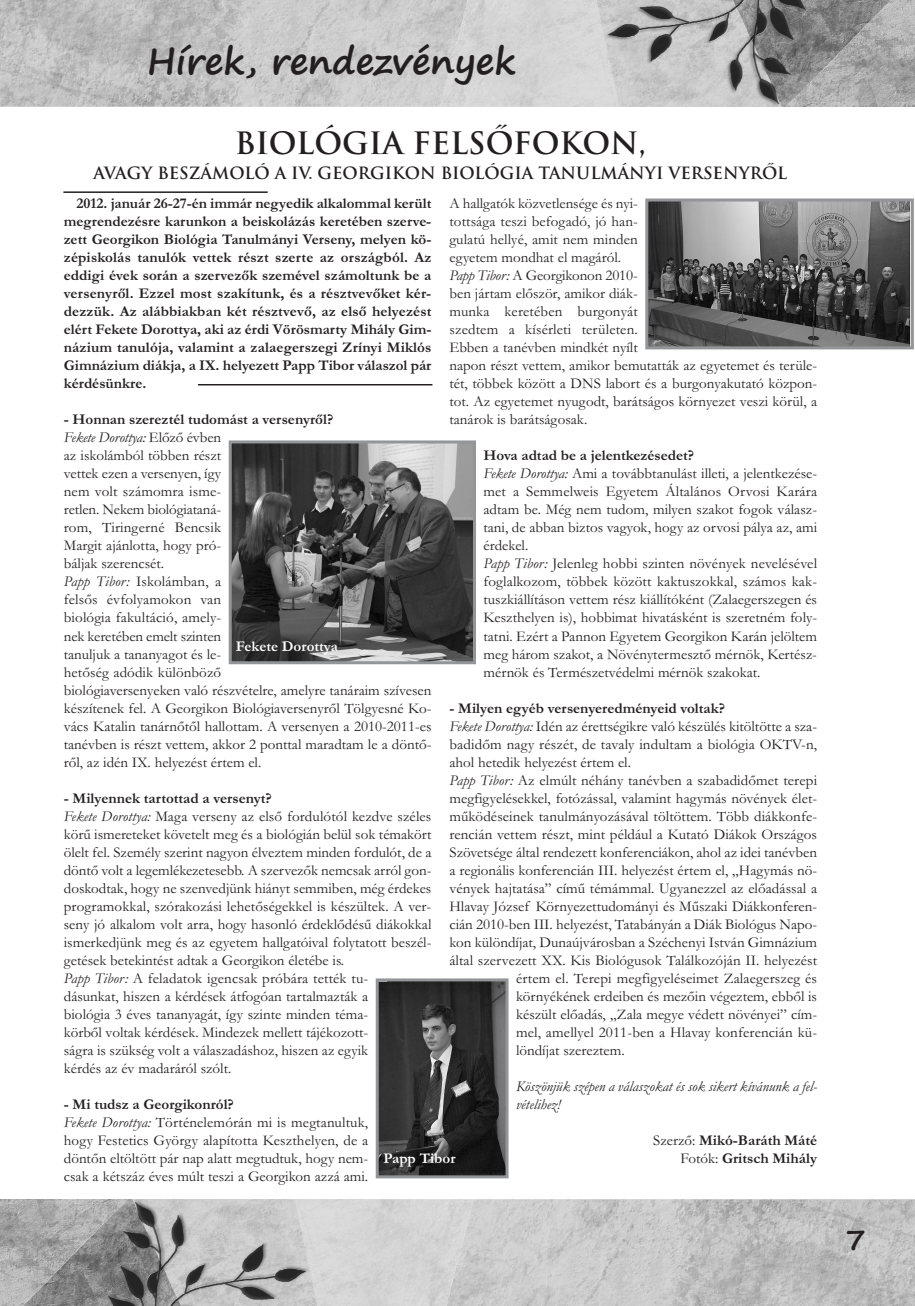
<style>
.page{position:relative;width:915px;height:1306px;background:#fff}
.page>*{position:absolute;margin:0;border:0;box-sizing:border-box;transform-origin:0 0}
.t1{font:700 36px "Segoe Print";color:#231f20}
.t2{font:700 30px "Trajan Pro";color:#231f20}
.t3{font:700 30px "Segoe Print";color:#231f20}
.t4{font:700 16.5px "Trajan Pro";color:#231f20}
.t5{font:15px/18px "Garamond";color:#231f20}
.t6{font:700 15px/18px "Garamond";color:#231f20;text-align:justify}
.t7{font:italic 15px/18px "Garamond";color:#231f20}
.t8{font:700 15px "Garamond";color:#fff}
.s1{font-style:italic}
.s2{font-weight:700}
.s3{font-weight:400}
</style>
<div class="page">
<img style="left:0;top:1199px;width:914px;height:106px">
<img style="left:0;top:0;width:914px;height:106px">
<hr style="left:63px;top:191px;width:204px;height:2px;background:#231f20">
<hr style="left:198px;top:384px;width:234px;height:1px;background:#231f20">
<img style="left:233px;top:444px;width:239px;height:216px">
<div style="left:229px;top:440px;width:247px;height:224px;border:3px solid #939598"></div>
<img style="left:649px;top:202px;width:260px;height:143px">
<div style="left:645px;top:198px;width:268px;height:151px;border:3px solid #939598"></div>
<img style="left:379px;top:982px;width:125px;height:192px">
<div style="left:375px;top:978px;width:133px;height:200px;border:3px solid #939598"></div>
<h1 class="t1" style="left:147px;top:40px;width:370px">Hírek, rendezvények</h1>
<h2 class="t2" style="left:235px;top:131px;width:412px">BIOLÓGIA FELSŐFOKON,</h2>
<p class="t4" style="left:94px;top:167px;width:695px">AVAGY BESZÁMOLÓ A IV. GEORGIKON BIOLÓGIA TANULMÁNYI VERSENYRŐL</p>
<p class="t5" style="left:449px;top:194px;width:369px">A hallgatók közvetlensége és nyi-<br>tottsága teszi befogadó, jó han-<br>gulatú hellyé, amit nem minden<br>egyetem mondhat el magáról.<br><span class="s1">Papp Tibor:</span> A Georgikonon 2010-<br>ben jártam először, amikor diák-<br>munka keretében burgonyát<br>szedtem a kísérleti területen.<br>Ebben a tanévben mindkét nyílt<br>napon részt vettem, amikor bemutatták az egyetemet és terüle&shy;tét, többek között a DNS labort és a burgonyakutató közpon&shy;tot. Az egyetemet nyugodt, barátságos környezet veszi körül, a tanárok is barátságosak.</p>
<p class="t5" style="left:483px;top:446px;width:335px"><span class="s2">Hova adtad be a jelentkezésedet?<br></span><span class="s1">Fekete Dorottya:</span> Ami a továbbtanulást illeti, a jelentkezése&shy;met a Semmelweis Egyetem Általános Orvosi Karára adtam be. Még nem tudom, milyen szakot fogok válasz&shy;tani, de abban biztos vagyok, hogy az orvosi pálya az, ami érdekel.<br><span class="s1">Papp Tibor:</span> Jelenleg hobbi szinten növények nevelésével foglalkozom, többek között kaktuszokkal, számos kak&shy;tuszkiállításon vettem rész kiállítóként (Zalaegerszegen és Keszthelyen is), hobbimat hivatásként is szeretném foly&shy;tatni. Ezért a Pannon Egyetem Georgikon Karán jelöltem meg három szakot, a Növénytermesztő mérnök, Kertész&shy;mérnök és Természetvédelmi mérnök szakokat.</p>
<p class="t6" style="left:449px;top:698px;width:277px">- Milyen egyéb versenyeredményeid voltak?</p>
<p class="t5" style="left:449px;top:716px;width:369px"><span class="s1">Fekete Dorottya:</span> Idén az érettségikre való készülés kitöltötte a sza-</p>
<p class="t5" style="left:449px;top:734px;width:369px">badidőm nagy részét, de tavaly indultam a biológia OKTV-n,</p>
<p class="t5" style="left:449px;top:752px;width:183px">ahol hetedik helyezést értem el.</p>
<p class="t5" style="left:449px;top:770px;width:369px"><span class="s1">Papp Tibor:</span> Az elmúlt néhány tanévben a szabadidőmet terepi</p>
<p class="t5" style="left:449px;top:788px;width:369px">megfigyelésekkel, fotózással, valamint hagymás növények élet-</p>
<p class="t5" style="left:449px;top:806px;width:369px">működéseinek tanulmányozásával töltöttem. Több diákkonfe-</p>
<p class="t5" style="left:449px;top:824px;width:369px">rencián vettem részt, mint például a Kutató Diákok Országos</p>
<p class="t5" style="left:449px;top:842px;width:369px">Szövetsége által rendezett konferenciákon, ahol az idei tanévben</p>
<p class="t5" style="left:449px;top:860px;width:369px">a regionális konferencián III. helyezést értem el, „Hagymás nö-</p>
<p class="t5" style="left:449px;top:878px;width:369px">vények hajtatása” című témámmal. Ugyanezzel az előadással a</p>
<p class="t5" style="left:449px;top:896px;width:369px">Hlavay József Környezettudományi és Műszaki Diákkonferen-</p>
<p class="t5" style="left:449px;top:914px;width:369px">cián 2010-ben III. helyezést, Tatabányán a Diák Biológus Napo-</p>
<p class="t5" style="left:449px;top:932px;width:369px">kon különdíjat, Dunaújvárosban a Széchenyi István Gimnázium</p>
<p class="t5" style="left:449px;top:950px;width:369px">által szervezett XX. Kis Biológusok Találkozóján II. helyezést</p>
<p class="t5" style="left:516px;top:968px;width:302px">értem el. Terepi megfigyeléseimet Zalaegerszeg és</p>
<p class="t5" style="left:516px;top:986px;width:302px">környékének erdeiben és mezőin végeztem, ebből is</p>
<p class="t5" style="left:516px;top:1004px;width:302px">készült előadás, „Zala megye védett növényei” cím-</p>
<p class="t5" style="left:516px;top:1022px;width:302px">mel, amellyel 2011-ben a Hlavay konferencián kü-</p>
<p class="t5" style="left:516px;top:1040px;width:110px">löndíjat szereztem.</p>
<p class="t7" style="left:516px;top:1076px;width:302px">Köszönjük szépen a válaszokat és sok sikert kívánunk a fel&shy;vételihez!</p>
<p class="t6" style="left:653px;top:1130px;width:165px;text-align:right"><span class="s3">Szerző:</span> Mikó-Baráth Máté<br><span class="s3">Fotók:</span> Gritsch Mihály</p>
<p class="t6" style="left:64px;top:194px;width:369px;text-indent:13px">2012. január 26-27-én immár negyedik alkalommal került megrendezésre karunkon a beiskolázás keretében szerve&shy;zett Georgikon Biológia Tanulmányi Verseny, melyen kö&shy;zépiskolás tanulók vettek részt szerte az országból. Az eddigi évek során a szervezők szemével számoltunk be a versenyről. Ezzel most szakítunk, és a résztvevőket kér&shy;dezzük. Az alábbiakban két résztvevő, az első helyezést elért Fekete Dorottya, aki az érdi Vörösmarty Mihály Gim&shy;názium tanulója, valamint a zalaegerszegi Zrínyi Miklós Gimnázium diákja, a IX. helyezett Papp Tibor válaszol pár kérdésünkre.</p>
<p class="t5" style="left:64px;top:410px;width:369px"><span class="s2">- Honnan szereztél tudomást a versenyről?<br></span><span class="s1">Fekete Dorottya:</span> Előző évben<br>az iskolámból többen részt<br>vettek ezen a versenyen, így<br>nem volt számomra isme-<br>retlen. Nekem biológiataná-<br>rom, Tiringerné Bencsik<br>Margit ajánlotta, hogy pró-<br>báljak szerencsét.<br><span class="s1">Papp Tibor:</span> Iskolámban, a<br>felsős évfolyamokon van<br>biológia fakultáció, amely-<br>nek keretében emelt szinten<br>tanuljuk a tananyagot és le-<br>hetőség adódik különböző<br>biológiaversenyeken való részvételre, amelyre tanáraim szívesen készítenek fel. A Georgikon Biológiaversenyről Tölgyesné Ko&shy;vács Katalin tanárnőtől hallottam. A versenyen a 2010-2011-es tanévben is részt vettem, akkor 2 ponttal maradtam le a döntő&shy;ről, az idén IX. helyezést értem el.</p>
<p class="t5" style="left:64px;top:788px;width:369px"><span class="s2">- Milyennek tartottad a versenyt?<br></span><span class="s1">Fekete Dorottya:</span> Maga verseny az első fordulótól kezdve széles körű ismereteket követelt meg és a biológián belül sok témakört ölelt fel. Személy szerint nagyon élveztem minden fordulót, de a döntő volt a legemlékezetesebb. A szervezők nemcsak arról gon&shy;doskodtak, hogy ne szenvedjünk hiányt semmiben, még érdekes programokkal, szórakozási lehetőségekkel is készültek. A ver&shy;seny jó alkalom volt arra, hogy hasonló érdeklődésű diákokkal ismerkedjünk meg és az egyetem hallgatóival folytatott beszél&shy;getések betekintést adtak a Georgikon életébe is.<br><span class="s1">Papp Tibor:</span> A feladatok igencsak próbára tették tu-<br>dásunkat, hiszen a kérdések átfogóan tartalmazták a<br>biológia 3 éves tananyagát, így szinte minden téma-<br>körből voltak kérdések. Mindezek mellett tájékozott-<br>ságra is szükség volt a válaszadáshoz, hiszen az egyik<br>kérdés az év madaráról szólt.</p>
<p class="t5" style="left:64px;top:1094px;width:306px"><span class="s2">- Mi tudsz a Georgikonról?<br></span><span class="s1">Fekete Dorottya:</span> Történelemórán mi is megtanultuk, hogy Festetics György alapította Keszthelyen, de a döntőn eltöltött pár nap alatt megtudtuk, hogy nem&shy;csak a kétszáz éves múlt teszi a Georgikon azzá ami.</p>
<p class="t8" style="left:236px;top:637px;width:104px">Fekete Dorottya</p>
<p class="t8" style="left:383px;top:1149px;width:74px">Papp Tibor</p>
<h2 class="t3" style="left:844px;top:1222px;width:23px">7</h2>
</div>
